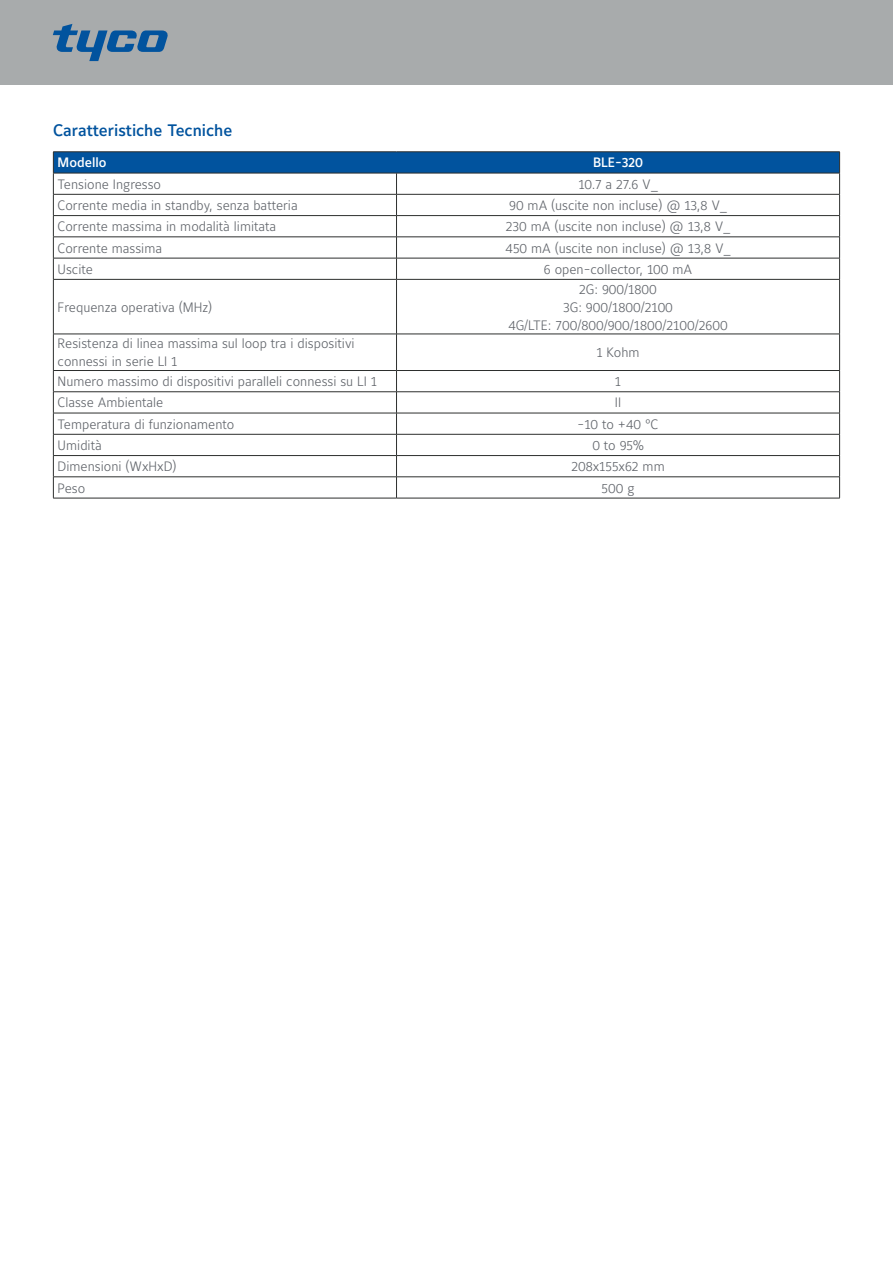
<style>
.page{position:relative;width:893px;height:1263px;background:#fff}
.page>*{position:absolute;margin:0;border:0;box-sizing:border-box;transform-origin:0 0}
.t1{font:500 16.5px "Maurea Jci Lf ML";color:#01539e}
.t2{font:300 13.5px/18px "Maurea Jci Lf ML";color:#5f6369;text-align:center}
.t3{font:500 13.5px "Maurea Jci Lf ML";color:#fff}
</style>
<div class="page">
<div style="left:0;top:0;width:893px;height:85px;background:#a8abac"></div>
<svg style="left:53px;top:24px;width:115px;height:37px"></svg>
<hr style="left:53px;top:279px;width:343px;height:1px;background:#2d2f2e">
<hr style="left:53px;top:280px;width:1px;height:54px;background:#2d2f2e">
<hr style="left:396px;top:279px;width:444px;height:1px;background:#2d2f2e">
<hr style="left:396px;top:280px;width:1px;height:54px;background:#2d2f2e">
<hr style="left:839px;top:280px;width:1px;height:54px;background:#2d2f2e">
<hr style="left:53px;top:334px;width:343px;height:1px;background:#2d2f2e">
<hr style="left:53px;top:334px;width:1px;height:36px;background:#2d2f2e">
<hr style="left:396px;top:334px;width:444px;height:1px;background:#2d2f2e">
<hr style="left:396px;top:334px;width:1px;height:36px;background:#2d2f2e">
<hr style="left:839px;top:334px;width:1px;height:36px;background:#2d2f2e">
<hr style="left:53px;top:370px;width:343px;height:1px;background:#2d2f2e">
<hr style="left:396px;top:370px;width:444px;height:1px;background:#2d2f2e">
<hr style="left:53px;top:391px;width:343px;height:1px;background:#2d2f2e">
<hr style="left:396px;top:391px;width:444px;height:1px;background:#2d2f2e">
<hr style="left:53px;top:413px;width:343px;height:1px;background:#2d2f2e">
<hr style="left:396px;top:413px;width:444px;height:1px;background:#2d2f2e">
<hr style="left:53px;top:434px;width:343px;height:1px;background:#2d2f2e">
<hr style="left:396px;top:434px;width:444px;height:1px;background:#2d2f2e">
<hr style="left:53px;top:455px;width:343px;height:1px;background:#2d2f2e">
<hr style="left:396px;top:455px;width:444px;height:1px;background:#2d2f2e">
<hr style="left:53px;top:477px;width:343px;height:1px;background:#2d2f2e">
<svg style="left:53px;top:371px;width:1px;height:127px"></svg>
<hr style="left:396px;top:477px;width:444px;height:1px;background:#2d2f2e">
<svg style="left:396px;top:371px;width:1px;height:127px"></svg>
<svg style="left:839px;top:371px;width:1px;height:127px"></svg>
<hr style="left:53px;top:498px;width:343px;height:1px;background:#2d2f2e">
<hr style="left:396px;top:498px;width:444px;height:1px;background:#2d2f2e">
<svg style="left:53px;top:152px;width:787px;height:127px"></svg>
<hr style="left:53px;top:194px;width:343px;height:1px;background:#2d2f2e">
<hr style="left:396px;top:194px;width:444px;height:1px;background:#2d2f2e">
<p class="t1" style="left:53px;top:120px;width:181px">Caratteristiche Tecniche</p>
<p class="t3" style="left:58px;top:155px;width:50px">Modello</p>
<p class="t3" style="left:593px;top:155px;width:51px">BLE-320</p>
<p class="t2" style="left:58px;top:175px;width:105px">Tensione Ingresso</p>
<p class="t2" style="left:578px;top:175px;width:81px">10.7 a 27.6 V_</p>
<p class="t2" style="left:58px;top:196px;width:242px">Corrente media in standby, senza batteria</p>
<p class="t2" style="left:509px;top:196px;width:219px">90 mA (uscite non incluse) @ 13,8 V_</p>
<p class="t2" style="left:58px;top:217px;width:220px">Corrente massima in modalità limitata</p>
<p class="t2" style="left:506px;top:217px;width:226px">230 mA (uscite non incluse) @ 13,8 V_</p>
<p class="t2" style="left:58px;top:238px;width:106px">Corrente massima</p>
<p class="t2" style="left:506px;top:238px;width:226px">450 mA (uscite non incluse) @ 13,8 V_</p>
<p class="t2" style="left:58px;top:260px;width:37px">Uscite</p>
<p class="t2" style="left:544px;top:260px;width:150px">6 open-collector, 100 mA</p>
<p class="t2" style="left:58px;top:298px;width:156px">Frequenza operativa (MHz)</p>
<p class="t2" style="left:508px;top:280px;width:221px">2G: 900/1800<br>3G: 900/1800/2100<br>4G/LTE: 700/800/900/1800/2100/2600</p>
<p class="t2" style="left:58px;top:334px;width:299px;text-align:left">Resistenza di linea massima sul loop tra i dispositivi connessi in serie LI 1</p>
<p class="t2" style="left:596px;top:343px;width:45px">1 Kohm</p>
<p class="t2" style="left:58px;top:372px;width:321px">Numero massimo di dispositivi paralleli connessi su LI 1</p>
<p class="t2" style="left:615px;top:372px;width:8px">1</p>
<p class="t2" style="left:58px;top:393px;width:107px">Classe Ambientale</p>
<p class="t2" style="left:615px;top:393px;width:8px">II</p>
<p class="t2" style="left:58px;top:415px;width:178px">Temperatura di funzionamento</p>
<p class="t2" style="left:578px;top:415px;width:82px">-10 to +40 °C</p>
<p class="t2" style="left:58px;top:436px;width:46px">Umidità</p>
<p class="t2" style="left:592px;top:436px;width:53px">0 to 95%</p>
<p class="t2" style="left:58px;top:457px;width:120px">Dimensioni (WxHxD)</p>
<p class="t2" style="left:571px;top:457px;width:95px">208x155x62 mm</p>
<p class="t2" style="left:58px;top:478px;width:29px">Peso</p>
<p class="t2" style="left:602px;top:478px;width:34px">500 g</p>
</div>
